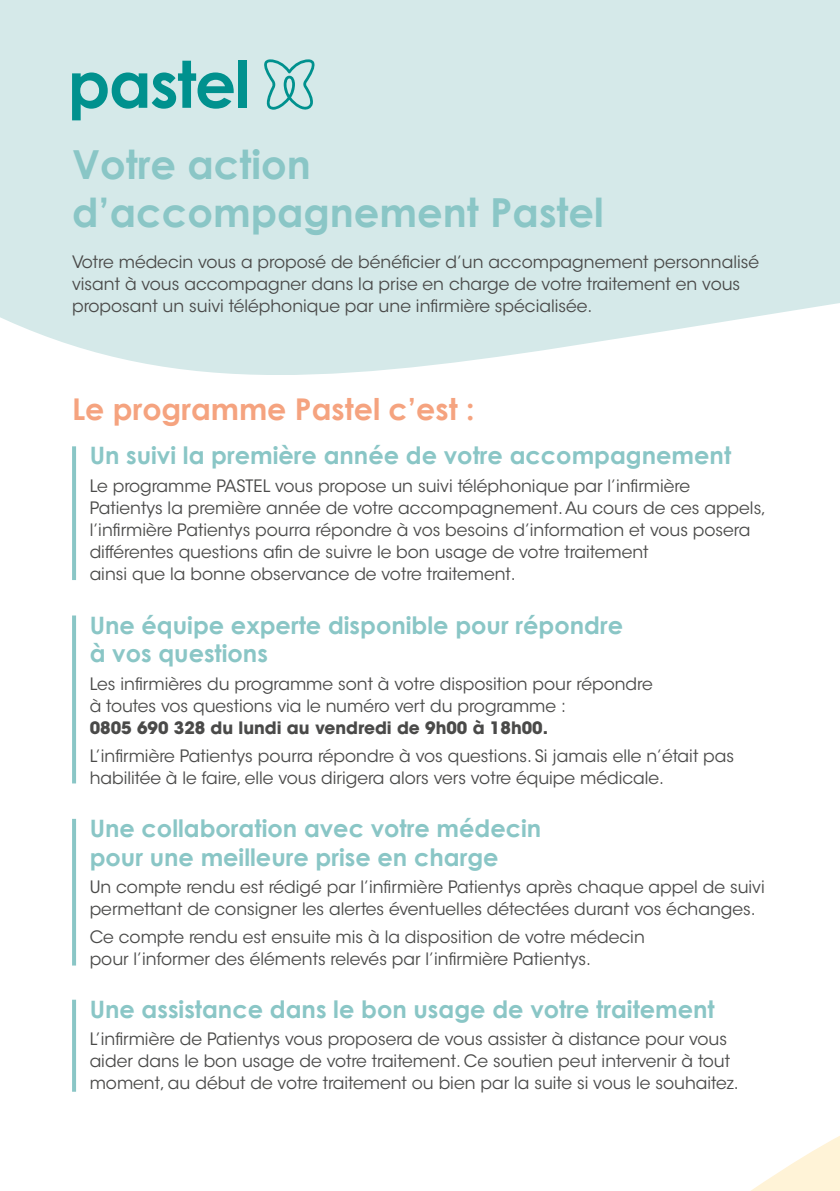
<style>
.page{position:relative;width:840px;height:1191px;background:#fff}
.page>*{position:absolute;margin:0;border:0;box-sizing:border-box;transform-origin:0 0}
.t1{font:700 40px/48px "Century Gothic";color:#8ac6c6}
.t2{font:700 30px "Century Gothic";color:#f5a37f}
.t3{font:700 24px/28.8px "Century Gothic";color:#8ac6c6}
.t4{font:17px/22px "ITC Avant Garde Std";color:#4a4a49}
.t5{font:700 17px "ITC Avant Garde Std";color:#4a4a49}
</style>
<div class="page">
<svg style="left:751px;top:1136px;width:88px;height:55px;fill:#fff3d7"></svg>
<svg style="left:0;top:0;width:839px;height:375px;background:#d7eaea"></svg>
<hr style="left:72px;top:446px;width:4px;height:134px;background:#8ac6c6">
<hr style="left:72px;top:615px;width:4px;height:168px;background:#8ac6c6">
<hr style="left:72px;top:819px;width:4px;height:146px;background:#8ac6c6">
<hr style="left:72px;top:999px;width:4px;height:92px;background:#8ac6c6">
<svg style="left:262px;top:59px;width:54px;height:53px;background:#a2d4d3"></svg>
<svg style="left:72px;top:61px;width:161px;height:59px;background:#85c8c7"></svg>
<div style="left:238px;top:60px;width:8px;height:48px;background:#00918e"></div>
<h1 class="t1" style="left:72px;top:139px;width:533px">Votre action d’accompagnement Pastel</h1>
<p class="t4" style="left:72px;top:251px;width:688px">Votre médecin vous a proposé de bénéficier d’un accompagnement personnalisé visant à vous accompagner dans la prise en charge de votre traitement en vous proposant un suivi téléphonique par une infirmière spécialisée.</p>
<h2 class="t2" style="left:72px;top:390px;width:403px">Le programme Pastel c’est :</h2>
<h3 class="t3" style="left:90px;top:441px;width:642px">Un suivi la première année de votre accompagnement</h3>
<p class="t4" style="left:90px;top:475px;width:677px">Le programme PASTEL vous propose un suivi téléphonique par l’infirmière Patientys la première année de votre accompagnement. Au cours de ces appels, l’infirmière Patientys pourra répondre à vos besoins d’information et vous posera différentes questions afin de suivre le bon usage de votre traitement<br>ainsi que la bonne observance de votre traitement.</p>
<h3 class="t3" style="left:90px;top:610px;width:534px">Une équipe experte disponible pour répondre à vos questions</h3>
<p class="t4" style="left:90px;top:673px;width:564px">Les infirmières du programme sont à votre disposition pour répondre à toutes vos questions via le numéro vert du programme :</p>
<p class="t5" style="left:90px;top:716px;width:459px">0805 690 328 du lundi au vendredi de 9h00 à 18h00.</p>
<p class="t4" style="left:90px;top:744px;width:645px">L’infirmière Patientys pourra répondre à vos questions. Si jamais elle n’était pas habilitée à le faire, elle vous dirigera alors vers votre équipe médicale.</p>
<h3 class="t3" style="left:90px;top:813px;width:453px">Une collaboration avec votre médecin pour une meilleure prise en charge</h3>
<p class="t4" style="left:90px;top:876px;width:676px">Un compte rendu est rédigé par l’infirmière Patientys après chaque appel de suivi permettant de consigner les alertes éventuelles détectées durant vos échanges.</p>
<p class="t4" style="left:90px;top:926px;width:556px">Ce compte rendu est ensuite mis à la disposition de votre médecin pour l’informer des éléments relevés par l’infirmière Patientys.</p>
<h3 class="t3" style="left:90px;top:994px;width:626px">Une assistance dans le bon usage de votre traitement</h3>
<p class="t4" style="left:90px;top:1028px;width:650px">L’infirmière de Patientys vous proposera de vous assister à distance pour vous aider dans le bon usage de votre traitement. Ce soutien peut intervenir à tout moment, au début de votre traitement ou bien par la suite si vous le souhaitez.</p>
</div>
